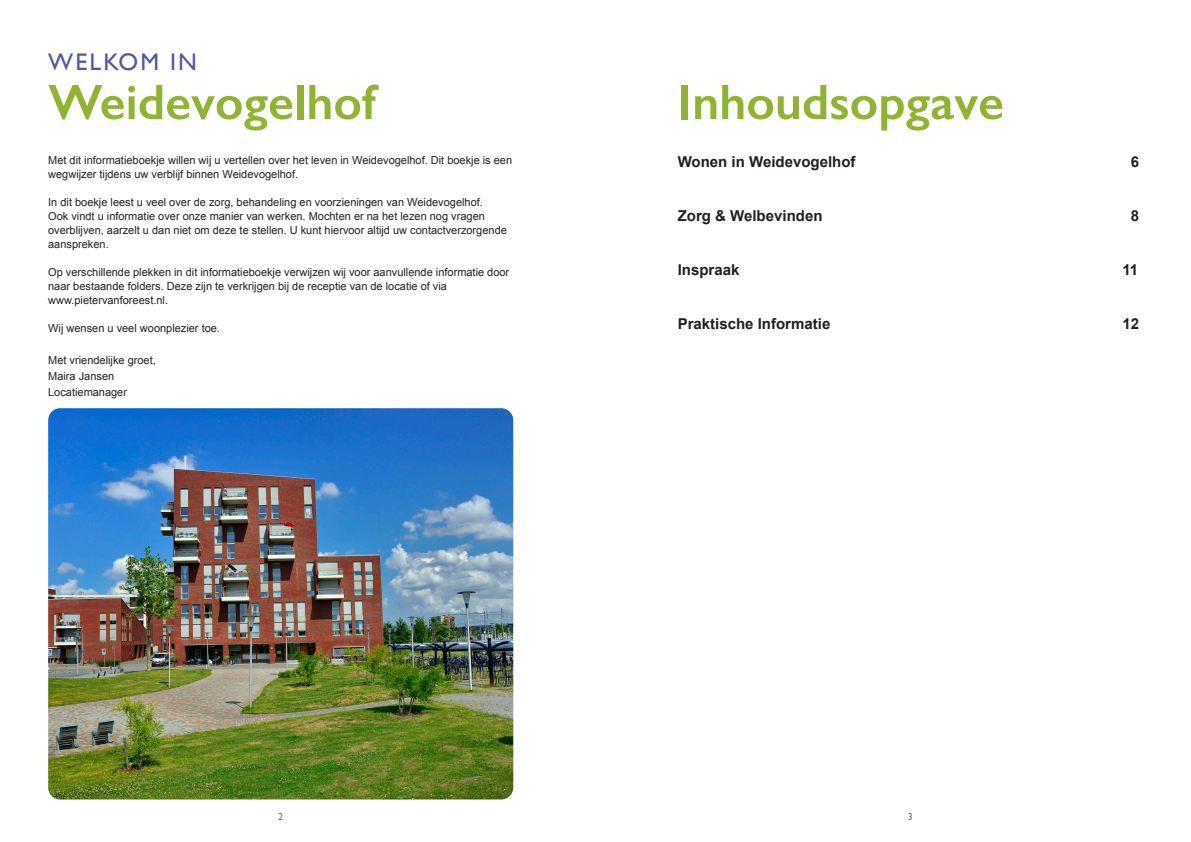
<style>
.page{position:relative;width:1191px;height:842px;background:#fff}
.page>*{position:absolute;margin:0;border:0;box-sizing:border-box;transform-origin:0 0}
.Kop_3{font:600 50px "Gill Sans";color:#8fb431}
.Kop_3-2{font:24px "Gill Sans";letter-spacing:.09em;color:#4d57a5}
.kop_2{font:700 15px "Arial";color:#231f20}
.Kop_3-3{font:11px/14px "Arial";color:#231f20}
.body{font:11px "Arial";color:#231f20}
.t1{font:10px "Gill Sans";color:#6c6d70}
</style>
<div class="page">
<img style="left:48px;top:408px;width:465px;height:391px">
<p class="Kop_3-2" style="left:48px;top:48px;width:150px">WELKOM IN</p>
<p class="Kop_3" style="left:48px;top:72px;width:329px">Weidevogelhof</p>
<p class="Kop_3-3" style="left:48px;top:153px;width:465px">Met dit informatieboekje willen wij u vertellen over het leven in Weidevogelhof. Dit boekje is een wegwijzer tijdens uw verblijf binnen Weidevogelhof.</p>
<p class="Kop_3-3" style="left:48px;top:195px;width:460px">In dit boekje leest u veel over de zorg, behandeling en voorzieningen van Weidevogelhof.<br>Ook vindt u informatie over onze manier van werken. Mochten er na het lezen nog vragen overblijven, aarzelt u dan niet om deze te stellen. U kunt hiervoor altijd uw contactverzorgende aanspreken.</p>
<p class="Kop_3-3" style="left:48px;top:265px;width:462px">Op verschillende plekken in dit informatieboekje verwijzen wij voor aanvullende informatie door naar bestaande folders. Deze zijn te verkrijgen bij de receptie van de locatie of via</p>
<p class="Kop_3-3" style="left:48px;top:293px;width:121px">www.pietervanforeest.nl.</p>
<p class="Kop_3-3" style="left:48px;top:321px;width:173px">Wij wensen u veel woonplezier toe.</p>
<p class="body" style="left:48px;top:353px;width:109px">Met vriendelijke groet,</p>
<p class="body" style="left:48px;top:369px;width:68px">Maira Jansen</p>
<p class="body" style="left:48px;top:385px;width:80px">Locatiemanager</p>
<p class="Kop_3" style="left:677px;top:72px;width:328px">Inhoudsopgave</p>
<p class="kop_2" style="left:677px;top:152px;width:179px">Wonen in Weidevogelhof</p>
<p class="kop_2" style="left:1130px;top:152px;width:10px">6</p>
<p class="kop_2" style="left:677px;top:206px;width:146px">Zorg &amp; Welbevinden</p>
<p class="kop_2" style="left:1130px;top:206px;width:10px">8</p>
<p class="kop_2" style="left:677px;top:260px;width:63px">Inspraak</p>
<p class="kop_2" style="left:1122px;top:260px;width:17px">11</p>
<p class="kop_2" style="left:677px;top:314px;width:154px">Praktische Informatie</p>
<p class="kop_2" style="left:1122px;top:314px;width:18px">12</p>
<p class="t1" style="left:278px;top:810px;width:6px">2</p>
<p class="t1" style="left:907px;top:810px;width:6px">3</p>
</div>
